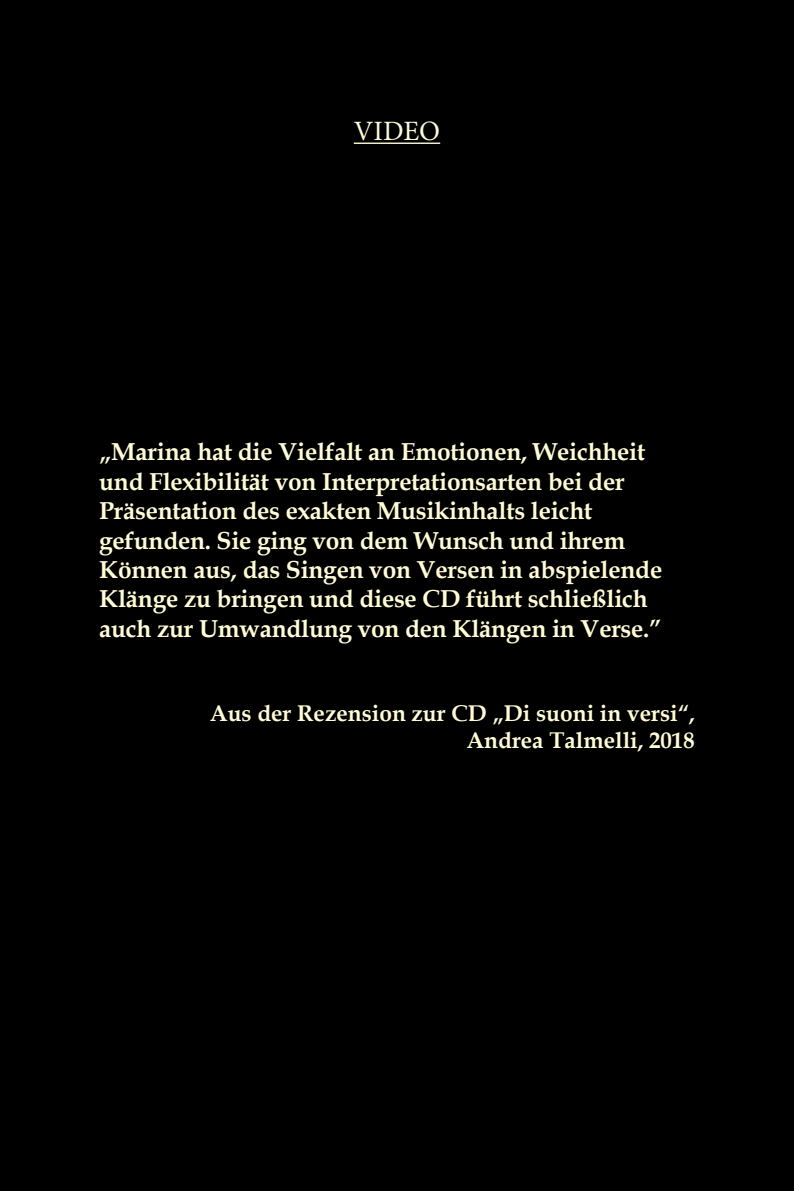
<style>
.page{position:relative;width:794px;height:1191px;background:#000}
.page>*{position:absolute;margin:0;border:0;box-sizing:border-box;transform-origin:0 0}
.t1{font:28px "Minion Pro";color:#fdfad7}
.t2{font:700 24.5px/29.4px "Book Antiqua";letter-spacing:-.01em;color:#fffcd5}
.t3{font:700 22.75px/27.3px "Book Antiqua";color:#fffcd5;text-align:right}
</style>
<div class="page">
<hr style="left:354px;top:142px;width:86px;height:2px;background:#fdfad7">
<p class="t1" style="left:354px;top:113px;width:88px">VIDEO</p>
<p class="t2" style="left:99px;top:437px;width:564px">„Marina hat die Vielfalt an Emotionen, Weichheit und Flexibilität von Interpretationsarten bei der Präsentation des exakten Musikinhalts leicht gefunden. Sie ging von dem Wunsch und ihrem Können aus, das Singen von Versen in abspielende Klänge zu bringen und diese CD führt schließlich auch zur Umwandlung von den Klängen in Verse.”</p>
<p class="t3" style="left:210px;top:699px;width:486px">Aus der Rezension zur CD „Di suoni in versi“,<br>Andrea Talmelli, 2018</p>
</div>
